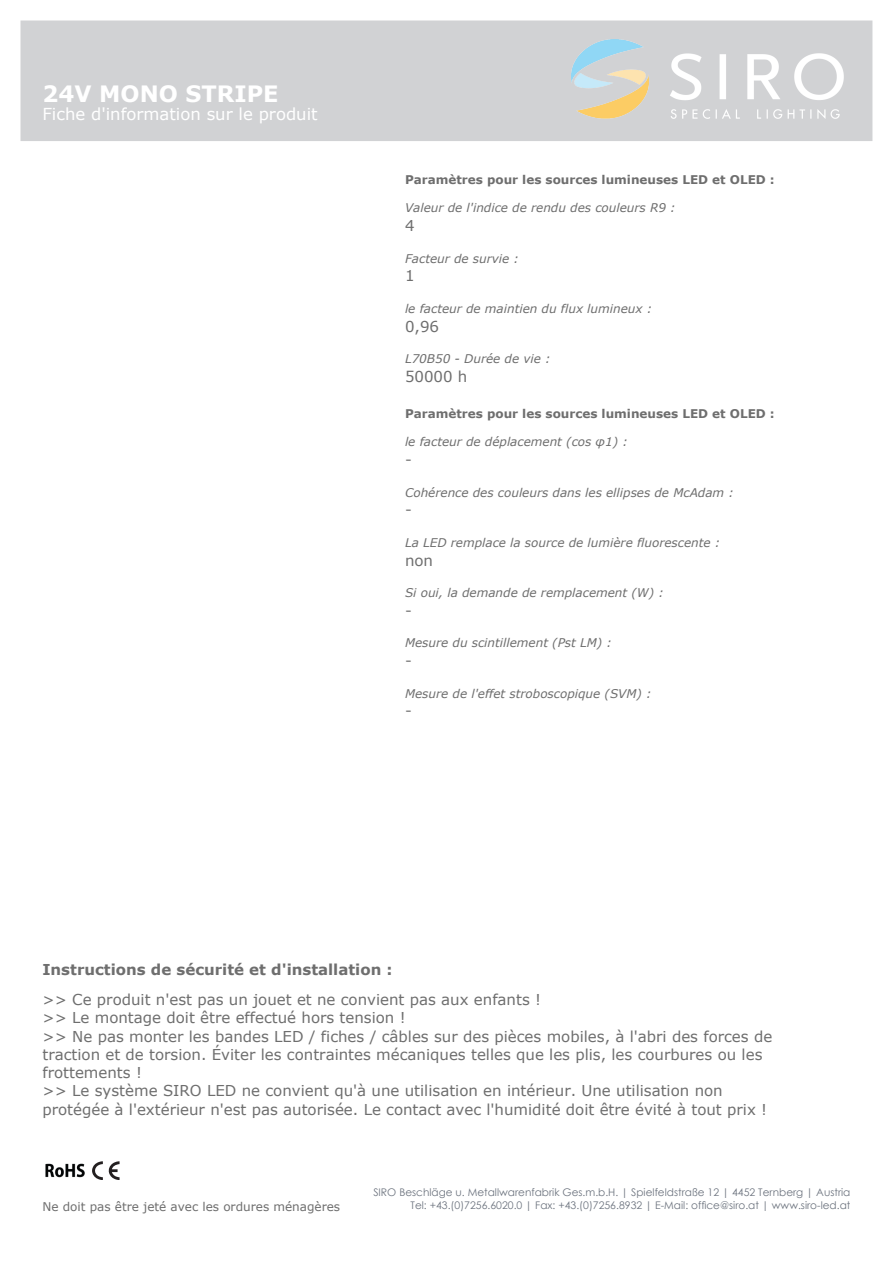
<style>
.page{position:relative;width:893px;height:1263px;background:#fff}
.page>*{position:absolute;margin:0;border:0;box-sizing:border-box;transform-origin:0 0}
.t1{font:700 22.5px "Verdana";color:#fff}
.t2{font:16.5px "Verdana";color:#fff}
.t3{font:15px/18.3px "Verdana";color:#6e6e6e}
.t4{font:700 15px "Verdana";color:#6e6e6e}
.t5{font:italic 12px "Verdana";color:#6e6e6e}
.t6{font:700 12px "Verdana";color:#6e6e6e}
.t7{font:12px "Verdana";color:#6e6e6e}
.t8{font:10.5px/12.6px "Century Gothic";color:#6d747f;text-align:right}
</style>
<div class="page">
<div style="left:21px;top:21px;width:851px;height:120px;background:#d1d2d4"></div>
<img style="left:571px;top:40px;width:272px;height:78px">
<img style="left:45px;top:1163px;width:40px;height:15px">
<svg style="left:92px;top:1161px;width:27px;height:19px"></svg>
<h1 class="t1" style="left:42px;top:80px;width:238px">24V MONO STRIPE</h1>
<p class="t2" style="left:42px;top:104px;width:277px">Fiche d'information sur le produit</p>
<p class="t6" style="left:405px;top:172px;width:371px">Paramètres pour les sources lumineuses LED et OLED :</p>
<p class="t5" style="left:405px;top:200px;width:272px">Valeur de l'indice de rendu des couleurs R9 :</p>
<p class="t3" style="left:405px;top:216px;width:11px">4</p>
<p class="t5" style="left:405px;top:250px;width:116px">Facteur de survie :</p>
<p class="t3" style="left:405px;top:266px;width:11px">1</p>
<p class="t5" style="left:405px;top:301px;width:249px">le facteur de maintien du flux lumineux :</p>
<p class="t3" style="left:405px;top:316px;width:36px">0,96</p>
<p class="t5" style="left:405px;top:351px;width:147px">L70B50 - Durée de vie :</p>
<p class="t3" style="left:405px;top:367px;width:64px">50000 h</p>
<p class="t6" style="left:405px;top:406px;width:371px">Paramètres pour les sources lumineuses LED et OLED :</p>
<p class="t5" style="left:405px;top:434px;width:224px">le facteur de déplacement (cos φ1) :</p>
<p class="t3" style="left:405px;top:450px;width:8px">-</p>
<p class="t5" style="left:405px;top:484px;width:330px">Cohérence des couleurs dans les ellipses de McAdam :</p>
<p class="t3" style="left:405px;top:500px;width:8px">-</p>
<p class="t5" style="left:405px;top:535px;width:317px">La LED remplace la source de lumière fluorescente :</p>
<p class="t3" style="left:405px;top:550px;width:30px">non</p>
<p class="t5" style="left:405px;top:585px;width:260px">Si oui, la demande de remplacement (W) :</p>
<p class="t3" style="left:405px;top:601px;width:8px">-</p>
<p class="t5" style="left:405px;top:635px;width:208px">Mesure du scintillement (Pst LM) :</p>
<p class="t3" style="left:405px;top:651px;width:8px">-</p>
<p class="t5" style="left:405px;top:685px;width:248px">Mesure de l'effet stroboscopique (SVM) :</p>
<p class="t3" style="left:405px;top:701px;width:8px">-</p>
<p class="t4" style="left:42px;top:960px;width:352px">Instructions de sécurité et d'installation :</p>
<p class="t3" style="left:42px;top:990px;width:731px">&gt;&gt; Ce produit n'est pas un jouet et ne convient pas aux enfants !<br>&gt;&gt; Le montage doit être effectué hors tension !<br>&gt;&gt; Ne pas monter les bandes LED / fiches / câbles sur des pièces mobiles, à l'abri des forces de traction et de torsion. Éviter les contraintes mécaniques telles que les plis, les courbures ou les frottements !<br>&gt;&gt; Le système SIRO LED ne convient qu'à une utilisation en intérieur. Une utilisation non protégée à l'extérieur n'est pas autorisée. Le contact avec l'humidité doit être évité à tout prix !</p>
<p class="t7" style="left:42px;top:1198px;width:299px">Ne doit pas être jeté avec les ordures ménagères</p>
<p class="t8" style="left:373px;top:1186px;width:479px">SIRO Beschläge u. Metallwarenfabrik Ges.m.b.H. | Spielfeldstraße 12 | 4452 Ternberg | Austria<br>Tel: +43.(0)7256.6020.0 | Fax: +43.(0)7256.8932 | E-Mail: office@siro.at | www.siro-led.at</p>
</div>
